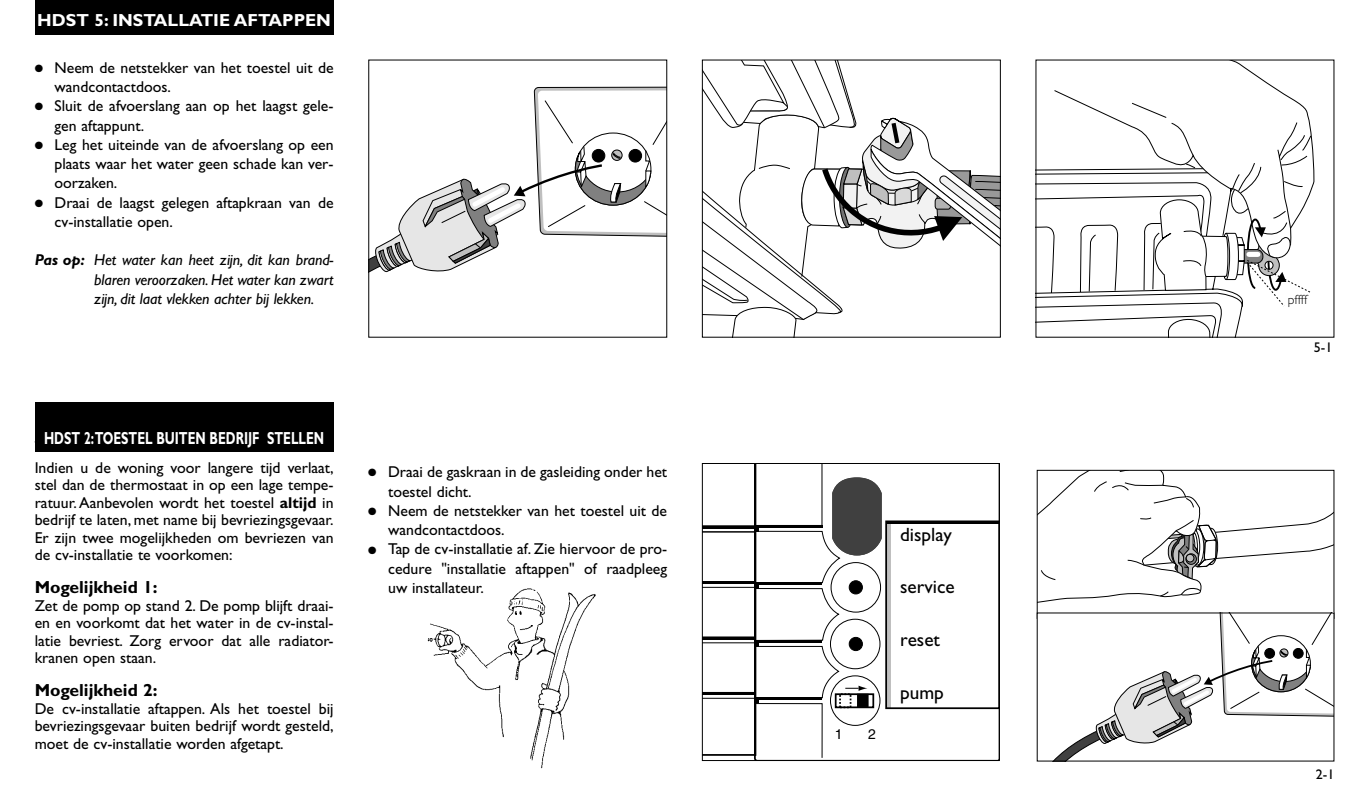
<style>
.page{position:relative;width:1358px;height:804px;background:#fff}
.page>*{position:absolute;margin:0;border:0;box-sizing:border-box;transform-origin:0 0}
.t1{font:19.25px "Gill Sans";color:#000}
.t2{font:700 17.5px "Gill Sans";color:#fff;scale:.7 1}
.t3{font:700 17.5px "Gill Sans";color:#000}
.t4{font:700 17.5px "Gill Sans";color:#fff}
.t5{font:15.75px/17.5px "Gill Sans";color:#000;text-align:justify}
.t6{font:italic 15.75px/19.2px "Gill Sans";letter-spacing:-.005em;color:#000;text-align:justify}
.t7{font:14px "Gill Sans";color:#000}
.t8{font:14px "Helvetica";color:#000}
.t9{font:300 13.3px "Gill Sans";color:#000}
.s1{font-weight:700}
</style>
<div class="page">
<svg style="left:704px;top:465px;width:294px;height:293px"></svg>
<div style="left:702px;top:463px;width:298px;height:297px;border:1px solid #000"></div>
<div style="left:35px;top:0;width:299px;height:35px;background:#000"></div>
<div style="left:35px;top:402px;width:299px;height:49px;background:#000"></div>
<img style="left:427px;top:588px;width:169px;height:181px">
<svg style="left:704px;top:62px;width:295px;height:273px"></svg>
<div style="left:702px;top:60px;width:299px;height:277px;border:1px solid #000"></div>
<svg style="left:370px;top:87px;width:295px;height:186px"></svg>
<svg style="left:1038px;top:169px;width:205px;height:166px"></svg>
<svg style="left:1054px;top:62px;width:261px;height:196px"></svg>
<svg style="left:1160px;top:319px;width:62px;height:16px"></svg>
<svg style="left:1131px;top:102px;width:180px;height:205px"></svg>
<svg style="left:1037px;top:470px;width:297px;height:289px"></svg>
<p class="t4" style="left:37px;top:14px;width:295px">HDST 5: INSTALLATIE AFTAPPEN</p>
<p class="t5" style="left:55px;top:59px;width:281px;line-height:19.2px;text-indent:-20px">● Neem de netstekker van het toestel uit de wandcontactdoos.</p>
<p class="t5" style="left:55px;top:98px;width:281px;line-height:19.2px;text-indent:-20px">● Sluit de afvoerslang aan op het laagst gele&shy;gen aftappunt.</p>
<p class="t5" style="left:55px;top:136px;width:281px;line-height:19.2px;text-indent:-20px">● Leg het uiteinde van de afvoerslang op een plaats waar het water geen schade kan ver&shy;oorzaken.</p>
<p class="t5" style="left:55px;top:194px;width:281px;line-height:19.2px;text-indent:-20px">● Draai de laagst gelegen aftapkraan van de cv-installatie open.</p>
<p class="t6" style="left:94px;top:252px;width:241px;text-indent:-60px"><span class="s1">Pas op:</span> Het water kan heet zijn, dit kan brand&shy;blaren veroorzaken. Het water kan zwart zijn, dit laat vlekken achter bij lekken.</p>
<p class="t2" style="left:44px;top:431px;width:402px">HDST 2:TOESTEL BUITEN BEDRIJF STELLEN</p>
<p class="t5" style="left:35px;top:460px;width:300px">Indien u de woning voor langere tijd verlaat, stel dan de thermostaat in op een lage tempe&shy;ratuur. Aanbevolen wordt het toestel <span class="s1">altijd</span> in bedrijf te laten, met name bij bevriezingsgevaar.<br>Er zijn twee mogelijkheden om bevriezen van de cv-installatie te voorkomen:</p>
<p class="t3" style="left:35px;top:581px;width:124px">Mogelijkheid 1:</p>
<p class="t5" style="left:35px;top:598px;width:300px">Zet de pomp op stand 2. De pomp blijft draai&shy;en en voorkomt dat het water in de cv-instal&shy;latie bevriest. Zorg ervoor dat alle radiator&shy;kranen open staan.</p>
<p class="t3" style="left:35px;top:684px;width:124px">Mogelijkheid 2:</p>
<p class="t5" style="left:35px;top:701px;width:300px">De cv-installatie aftappen. Als het toestel bij bevriezingsgevaar buiten bedrijf wordt gesteld, moet de cv-installatie worden afgetapt.</p>
<p class="t5" style="left:388px;top:464px;width:281px;line-height:19.2px;text-indent:-20px">● Draai de gaskraan in de gasleiding onder het toestel dicht.</p>
<p class="t5" style="left:388px;top:502px;width:281px;line-height:19.2px;text-indent:-20px">● Neem de netstekker van het toestel uit de wandcontactdoos.</p>
<p class="t5" style="left:388px;top:541px;width:281px;line-height:19.2px;text-indent:-20px">● Tap de cv-installatie af. Zie hiervoor de pro&shy;cedure "installatie aftappen" of raadpleeg uw installateur.</p>
<p class="t8" style="left:835px;top:728px;width:9px">1</p>
<p class="t8" style="left:868px;top:728px;width:9px">2</p>
<p class="t1" style="left:900px;top:528px;width:53px">display</p>
<p class="t1" style="left:900px;top:580px;width:56px">service</p>
<p class="t1" style="left:900px;top:633px;width:41px">reset</p>
<p class="t1" style="left:900px;top:686px;width:45px">pump</p>
<p class="t9" style="left:1288px;top:295px;width:21px">pffff</p>
<p class="t7" style="left:1314px;top:342px;width:20px">5-1</p>
<p class="t7" style="left:1316px;top:769px;width:20px">2-1</p>
</div>
